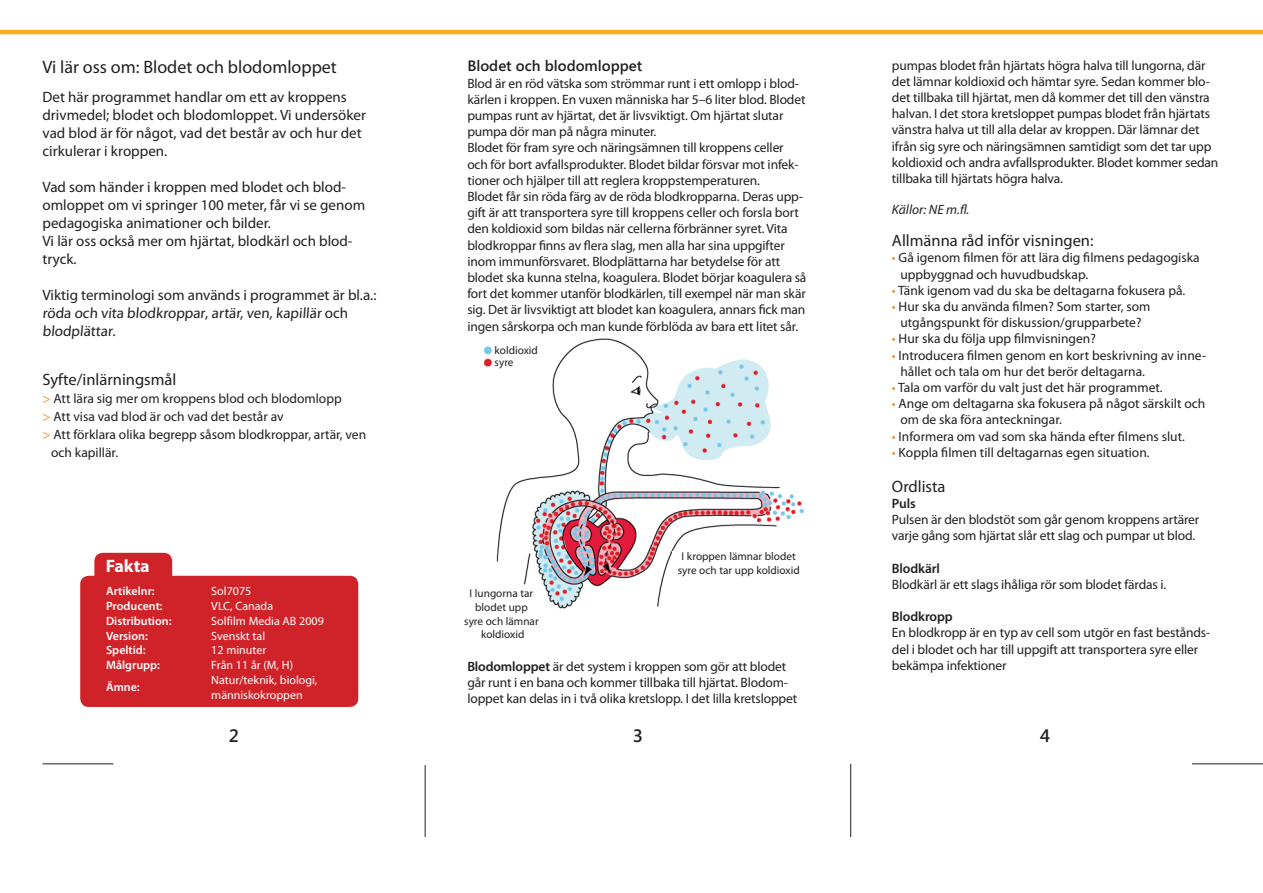
<style>
.page{position:relative;width:1263px;height:893px;background:#fff}
.page>*{position:absolute;margin:0;border:0;box-sizing:border-box;transform-origin:0 0}
.t1{font:18px "Myriad Pro";color:#231f20}
.t2{font:700 18px "Myriad Pro";color:#fff}
.t3{font:600 18px "Segoe Media Center";color:#231f20}
.t4{font:16.5px "Myriad Pro";color:#231f20}
.t5{font:15px/18px "Myriad Pro";color:#231f20}
.t6{font:600 15px "Segoe Media Center";color:#231f20}
.t7{font:13.5px/16.2px "Myriad Pro";letter-spacing:-.01em;color:#231f20}
.t8{font:600 13.5px "Myriad Pro";letter-spacing:-.01em;color:#231f20}
.t9{font:italic 13.5px "Myriad Pro";color:#231f20}
.t10{font:12px/14.4px "Myriad Pro";color:#fff}
.t11{font:600 12px "Myriad Pro";color:#fff}
.t12{font:11.25px/13.5px "Myriad Pro";color:#231f20;text-align:center}
.s1{color:#f68927}
.s2{font-weight:600}
</style>
<div class="page">
<hr style="left:0;top:30px;width:1263px;height:4px;background:#faad23">
<div style="left:80px;top:576px;width:278px;height:131px;background:#d02329;border-radius:9px"></div>
<div style="left:94px;top:553px;width:78px;height:41px;background:#d02329;border-radius:9px"></div>
<hr style="left:425px;top:765px;width:1px;height:72px;background:#231f20">
<hr style="left:850px;top:764px;width:1px;height:73px;background:#231f20">
<hr style="left:1192px;top:764px;width:71px;height:1px;background:#231f20">
<hr style="left:43px;top:764px;width:70px;height:1px;background:#231f20">
<img style="left:483px;top:338px;width:320px;height:271px">
<div style="left:672px;top:552px;width:133px;height:33px;background:#fff"></div>
<div style="left:459px;top:589px;width:85px;height:58px;background:#fff"></div>
<div style="left:495px;top:345px;width:54px;height:29px;background:#fff"></div>
<h1 class="t1" style="left:43px;top:57px;width:296px">Vi lär oss om: Blodet och blodomloppet</h1>
<p class="t7" style="left:892px;top:57px;width:328px">pumpas blodet från hjärtats högra halva till lungorna, där det lämnar koldioxid och hämtar syre. Sedan kommer blo&shy;det tillbaka till hjärtat, men då kommer det till den vänstra halvan. I det stora kretsloppet pumpas blodet från hjärtats vänstra halva ut till alla delar av kroppen. Där lämnar det ifrån sig syre och näringsämnen samtidigt som det tar upp koldioxid och andra avfallsprodukter. Blodet kommer sedan tillbaka till hjärtats högra halva.</p>
<p class="t9" style="left:892px;top:202px;width:79px">Källor: NE m.fl.</p>
<p class="t4" style="left:892px;top:232px;width:203px">Allmänna råd inför visningen:</p>
<p class="t7" style="left:900px;top:250px;width:301px;text-indent:-9px"><span class="s1">•</span> Gå igenom filmen för att lära dig filmens pedagogiska uppbyggnad och huvudbudskap.</p>
<p class="t7" style="left:892px;top:282px;width:295px"><span class="s1">•</span> Tänk igenom vad du ska be deltagarna fokusera på.</p>
<p class="t7" style="left:892px;top:299px;width:260px;text-align:center"><span class="s1">•</span> Hur ska du använda filmen? Som starter, som utgångspunkt för diskussion/grupparbete?</p>
<p class="t7" style="left:892px;top:331px;width:205px"><span class="s1">•</span> Hur ska du följa upp filmvisningen?</p>
<p class="t7" style="left:900px;top:347px;width:307px;text-indent:-9px"><span class="s1">•</span> Introducera filmen genom en kort beskrivning av inne&shy;hållet och tala om hur det berör deltagarna.</p>
<p class="t7" style="left:892px;top:380px;width:272px"><span class="s1">•</span> Tala om varför du valt just det här programmet.</p>
<p class="t7" style="left:900px;top:396px;width:306px;text-indent:-9px"><span class="s1">•</span> Ange om deltagarna ska fokusera på något särskilt och om de ska föra anteckningar.</p>
<p class="t7" style="left:892px;top:428px;width:294px"><span class="s1">•</span> Informera om vad som ska hända efter filmens slut.</p>
<p class="t7" style="left:892px;top:444px;width:259px"><span class="s1">•</span> Koppla filmen till deltagarnas egen situation.</p>
<p class="t4" style="left:892px;top:477px;width:55px">Ordlista</p>
<p class="t8" style="left:892px;top:496px;width:25px">Puls</p>
<p class="t7" style="left:892px;top:512px;width:309px">Pulsen är den blodstöt som går genom kroppens artärer varje gång som hjärtat slår ett slag och pumpar ut blod.</p>
<p class="t8" style="left:892px;top:561px;width:49px">Blodkärl</p>
<p class="t7" style="left:892px;top:576px;width:276px">Blodkärl är ett slags ihåliga rör som blodet färdas i.</p>
<p class="t8" style="left:892px;top:609px;width:62px">Blodkropp</p>
<p class="t7" style="left:892px;top:625px;width:320px">En blodkropp är en typ av cell som utgör en fast bestånds&shy;del i blodet och har till uppgift att transportera syre eller bekämpa infektioner</p>
<p class="t6" style="left:467px;top:58px;width:177px">Blodet och blodomloppet</p>
<p class="t7" style="left:467px;top:75px;width:341px">Blod är en röd vätska som strömmar runt i ett omlopp i blod&shy;kärlen i kroppen. En vuxen människa har 5–6 liter blod. Blodet pumpas runt av hjärtat, det är livsviktigt. Om hjärtat slutar pumpa dör man på några minuter.<br>Blodet för fram syre och näringsämnen till kroppens celler och för bort avfallsprodukter. Blodet bildar försvar mot infek&shy;tioner och hjälper till att reglera kroppstemperaturen.<br>Blodet får sin röda färg av de röda blodkropparna. Deras upp&shy;gift är att transportera syre till kroppens celler och forsla bort den koldioxid som bildas när cellerna förbränner syret. Vita blodkroppar finns av flera slag, men alla har sina uppgifter inom immunförsvaret. Blodplättarna har betydelse för att blodet ska kunna stelna, koagulera. Blodet börjar koagulera så fort det kommer utanför blodkärlen, till exempel när man skär sig. Det är livsviktigt att blodet kan koagulera, annars fick man ingen sårskorpa och man kunde förblöda av bara ett litet sår.</p>
<p class="t5" style="left:43px;top:89px;width:325px">Det här programmet handlar om ett av kroppens drivmedel; blodet och blodomloppet. Vi undersöker vad blod är för något, vad det består av och hur det cirkulerar i kroppen.</p>
<p class="t5" style="left:43px;top:179px;width:324px">Vad som händer i kroppen med blodet och blod&shy;omloppet om vi springer 100 meter, får vi se genom pedagogiska animationer och bilder.<br>Vi lär oss också mer om hjärtat, blodkärl och blod&shy;tryck.</p>
<p class="t5" style="left:43px;top:287px;width:335px">Viktig terminologi som används i programmet är bl.a.: röda och vita blodkroppar, artär, ven, kapillär och blodplättar.</p>
<p class="t4" style="left:43px;top:370px;width:135px">Syfte/inlärningsmål</p>
<p class="t7" style="left:43px;top:390px;width:301px"><span class="s1">&gt;</span> Att lära sig mer om kroppens blod och blodomlopp</p>
<p class="t7" style="left:43px;top:408px;width:243px"><span class="s1">&gt;</span> Att visa vad blod är och vad det består av</p>
<p class="t7" style="left:43px;top:426px;width:325px"><span class="s1">&gt;</span> Att förklara olika begrepp såsom blodkroppar, artär, ven</p>
<p class="t7" style="left:51px;top:444px;width:69px">och kapillär.</p>
<p class="t12" style="left:495px;top:344px;width:45px;line-height:12px;text-align:left">koldioxid syre</p>
<p class="t12" style="left:678px;top:550px;width:124px">I kroppen lämnar blodet syre och tar upp koldioxid</p>
<h1 class="t2" style="left:106px;top:555px;width:46px">Fakta</h1>
<p class="t11" style="left:106px;top:584px;width:50px">Artikelnr:</p>
<p class="t10" style="left:211px;top:584px;width:42px">Sol7075</p>
<p class="t11" style="left:106px;top:599px;width:58px">Producent:</p>
<p class="t10" style="left:211px;top:599px;width:63px">VLC, Canada</p>
<p class="t11" style="left:106px;top:614px;width:67px">Distribution:</p>
<p class="t10" style="left:211px;top:614px;width:114px">Solfilm Media AB 2009</p>
<p class="t11" style="left:106px;top:629px;width:43px">Version:</p>
<p class="t10" style="left:211px;top:629px;width:55px">Svenskt tal</p>
<p class="t11" style="left:106px;top:644px;width:41px">Speltid:</p>
<p class="t10" style="left:211px;top:643px;width:57px">12 minuter</p>
<p class="t11" style="left:106px;top:659px;width:55px">Målgrupp:</p>
<p class="t10" style="left:211px;top:658px;width:83px">Från 11 år (M, H)</p>
<p class="t11" style="left:106px;top:681px;width:35px">Ämne:</p>
<p class="t10" style="left:211px;top:673px;width:108px">Natur/teknik, biologi, människokroppen</p>
<p class="t12" style="left:464px;top:587px;width:76px">I lungorna tar blodet upp<br>syre och lämnar koldioxid</p>
<p class="t7" style="left:467px;top:658px;width:331px"><span class="s2">Blodomloppet</span> är det system i kroppen som gör att blodet går runt i en bana och kommer tillbaka till hjärtat. Blodom&shy;loppet kan delas in i två olika kretslopp. I det lilla kretsloppet</p>
<h1 class="t3" style="left:229px;top:726px;width:12px">2</h1>
<h1 class="t3" style="left:633px;top:726px;width:12px">3</h1>
<h1 class="t3" style="left:1040px;top:726px;width:12px">4</h1>
</div>
